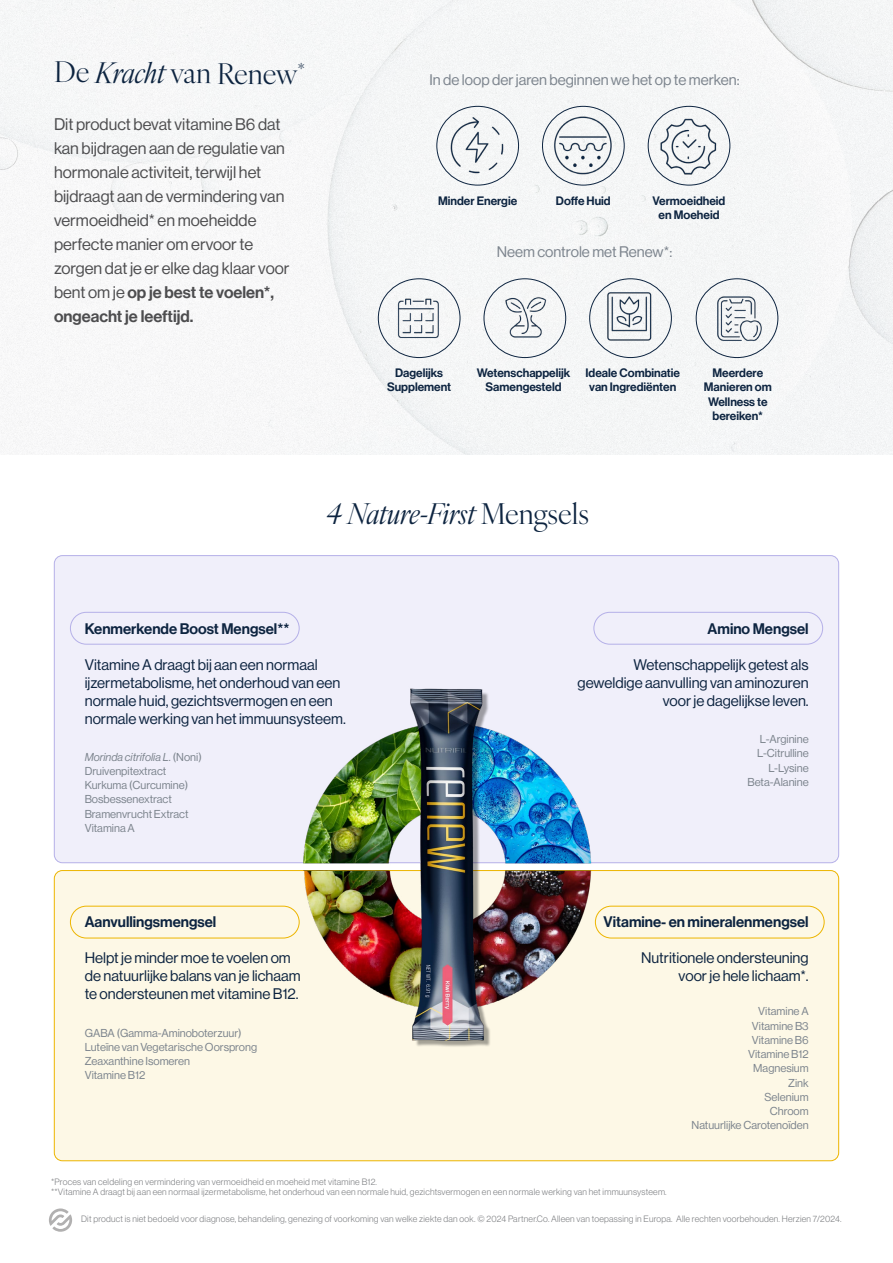
<style>
.page{position:relative;width:893px;height:1263px;background:#fff}
.page>*{position:absolute;margin:0;border:0;box-sizing:border-box;transform-origin:0 0}
.t1{font:italic 28.5px "Ivy Ora Display";letter-spacing:-.005em;color:#0d2440}
.t2{font:28.5px "Ivy Ora Display";color:#0d2440}
.t3{font:16.5px/24px "Neue Haas Display";color:#4d4d4f}
.t4{font:16.5px/24px "Neue Haas Display Mediu";color:#4d4d4f}
.t5{font:15px/18px "Neue Haas Display";color:#0d2440}
.t6{font:15px "Neue Haas Display Mediu";color:#0d2440}
.t7{font:15px "Neue Haas Display";color:#7c848d}
.t8{font:12px/14.4px "Neue Haas Display Mediu";color:#0d2440;text-align:center}
.t9{font:11.25px/14.2px "Neue Haas Display";color:#7c848d}
.t10{font:300 9px/10.5px "Neue Haas Display";letter-spacing:.025em;color:#808285}
.s1{font-style:italic}
.s2{font-family:"Neue Haas Display"}
.s3{font-style:normal}
</style>
<div class="page">
<div style="left:0;top:0;width:893px;height:455px;background:#f6f7f7"></div>
<div style="left:54px;top:870px;width:785px;height:291px;background:#fdf8e6;border-radius:8px"></div>
<div style="left:54px;top:556px;width:785px;height:307px;background:#f0effa;border-radius:8px"></div>
<div style="left:70px;top:612px;width:230px;height:32px;border:1px solid #b5b0e8;border-radius:16px"></div>
<div style="left:593px;top:612px;width:230px;height:32px;border:1px solid #b5b0e8;border-radius:16px"></div>
<div style="left:70px;top:906px;width:230px;height:32px;border:1px solid #edb500;border-radius:16px"></div>
<div style="left:595px;top:906px;width:229px;height:32px;border:1px solid #edb500;border-radius:16px"></div>
<svg style="left:49px;top:1208px;width:23px;height:24px"></svg>
<img style="left:436px;top:103px;width:85px;height:82px">
<img style="left:540px;top:103px;width:84px;height:87px">
<img style="left:647px;top:103px;width:83px;height:87px">
<img style="left:378px;top:280px;width:84px;height:81px">
<img style="left:482px;top:280px;width:81px;height:81px">
<img style="left:583px;top:273px;width:103px;height:94px">
<img style="left:694px;top:251px;width:114px;height:100px">
<img style="left:252px;top:688px;width:401px;height:357px">
<svg style="left:298px;top:63px;width:6px;height:6px"></svg>
<h1 class="t2" style="left:54px;top:52px;width:245px">De <span class="s1">Kracht</span> van Renew</h1>
<h2 class="t3" style="left:54px;top:112px;width:237px">Dit product bevat vitamine B6 dat kan bijdragen aan de regulatie van hormonale activiteit, terwijl het bijdraagt aan de vermindering van vermoeidheid* en moeheidde perfecte manier om ervoor te zorgen dat je er elke dag klaar voor</h2>
<h2 class="t4" style="left:54px;top:281px;width:222px"><span class="s2">bent om je</span> op je best te voelen*, ongeacht je leeftijd.</h2>
<h3 class="t7" style="left:429px;top:71px;width:311px">In de loop der jaren beginnen we het op te merken:</h3>
<h3 class="t8" style="left:438px;top:193px;width:81px">Minder Energie</h3>
<h3 class="t8" style="left:556px;top:193px;width:56px">Doffe Huid</h3>
<h3 class="t8" style="left:653px;top:193px;width:74px">Vermoeidheid en Moeheid</h3>
<h3 class="t7" style="left:497px;top:244px;width:177px">Neem controle met Renew*:</h3>
<h3 class="t8" style="left:387px;top:366px;width:66px">Dagelijks<br>Supplement</h3>
<h3 class="t8" style="left:477px;top:366px;width:95px">Wetenschappelijk<br>Samengesteld</h3>
<h3 class="t8" style="left:586px;top:366px;width:96px">Ideale Combinatie van Ingrediënten</h3>
<h3 class="t8" style="left:704px;top:366px;width:69px">Meerdere<br>Manieren om<br>Wellness te bereiken*</h3>
<h1 class="t1" style="left:326px;top:492px;width:264px">4 Nature-First <span class="s3">Mengsels</span></h1>
<h3 class="t6" style="left:85px;top:620px;width:206px">Kenmerkende Boost Mengsel**</h3>
<h3 class="t5" style="left:85px;top:655px;width:263px">Vitamine A draagt bij aan een normaal ijzermetabolisme, het onderhoud van een normale huid, gezichtsvermogen en een normale werking van het immuunsysteem.</h3>
<p class="t9" style="left:85px;top:749px;width:119px"><span class="s1">Morinda citrifolia L.</span> (Noni)<br>Druivenpitextract<br>Kurkuma (Curcumine)<br>Bosbessenextract<br>Bramenvrucht Extract<br>Vitamina A</p>
<h3 class="t6" style="left:85px;top:912px;width:133px">Aanvullingsmengsel</h3>
<h3 class="t5" style="left:85px;top:948px;width:217px">Helpt je minder moe te voelen om de natuurlijke balans van je lichaam te ondersteunen met vitamine B12.</h3>
<p class="t9" style="left:85px;top:1025px;width:174px">GABA (Gamma-Aminoboterzuur)<br>Luteïne van Vegetarische Oorsprong<br>Zeaxanthine Isomeren<br>Vitamine B12</p>
<h3 class="t6" style="left:708px;top:620px;width:103px">Amino Mengsel</h3>
<h3 class="t5" style="left:578px;top:655px;width:233px;text-align:right">Wetenschappelijk getest als geweldige aanvulling van aminozuren voor je dagelijkse leven.</h3>
<p class="t9" style="left:747px;top:732px;width:63px;text-align:right">L-Arginine<br>L-Citrulline<br>L-Lysine<br>Beta-Alanine</p>
<h3 class="t6" style="left:603px;top:912px;width:207px">Vitamine- en mineralenmengsel</h3>
<h3 class="t5" style="left:641px;top:948px;width:169px;text-align:right">Nutritionele ondersteuning voor je hele lichaam*.</h3>
<p class="t9" style="left:691px;top:1004px;width:119px;text-align:right">Vitamine A<br>Vitamine B3<br>Vitamine B6<br>Vitamine B12<br>Magnesium<br>Zink<br>Selenium<br>Chroom<br>Natuurlijke Carotenoïden</p>
<p class="t10" style="left:51px;top:1176px;width:617px">*Proces van celdeling en vermindering van vermoeidheid en moeheid met vitamine B12.<br>**Vitamine A draagt bij aan een normaal ijzermetabolisme, het onderhoud van een normale huid, gezichtsvermogen en een normale werking van het immuunsysteem.</p>
<p class="t10" style="left:81px;top:1213px;width:762px">Dit product is niet bedoeld voor diagnose, behandeling, genezing of voorkoming van welke ziekte dan ook. © 2024 Partner.Co. Alleen van toepassing in Europa. Alle rechten voorbehouden. Herzien 7/2024.</p>
</div>
